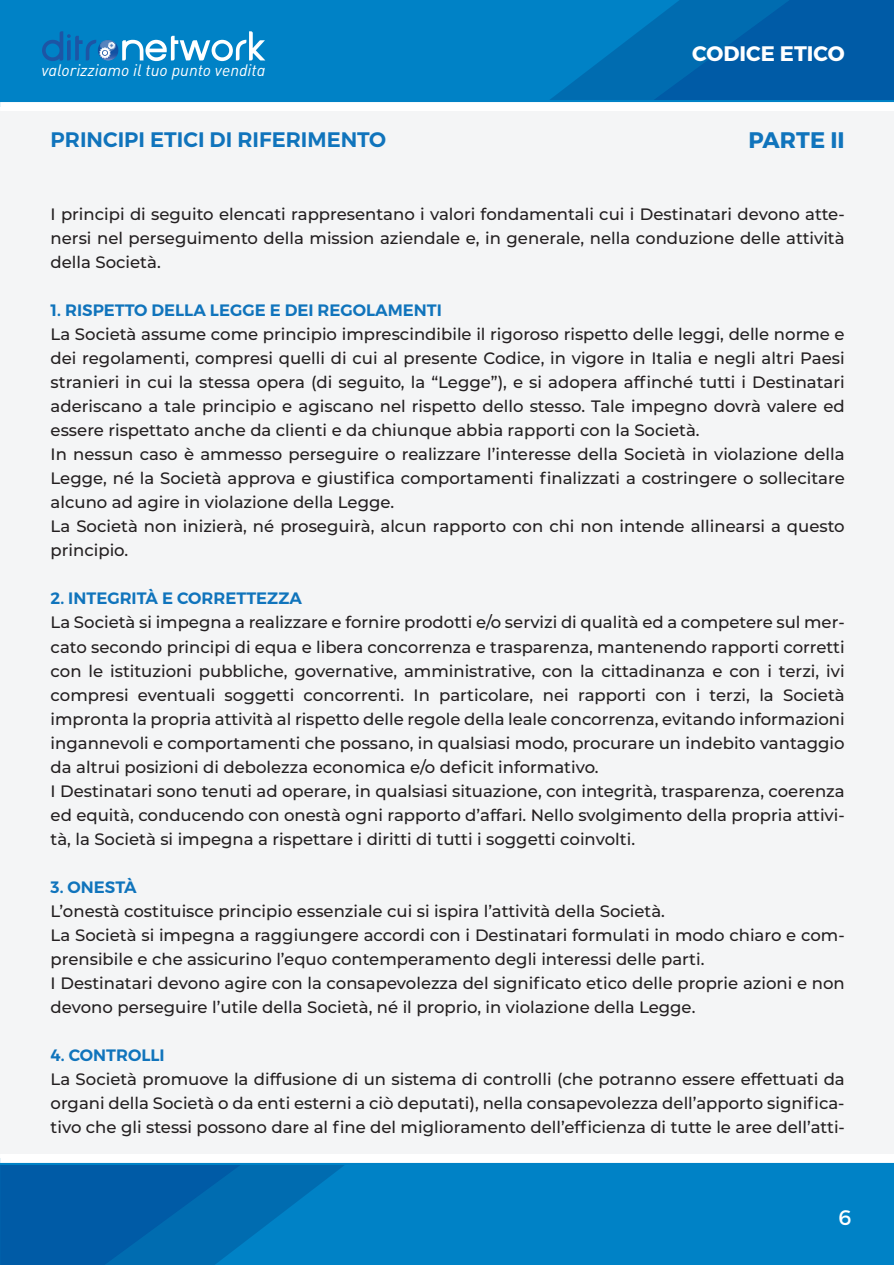
<style>
.page{position:relative;width:894px;height:1265px;background:#fff}
.page>*{position:absolute;margin:0;border:0;box-sizing:border-box;transform-origin:0 0}
.t1{font:700 22.5px "Montserrat";color:#1074bc}
.t2{font:600 21px "Montserrat";color:#1074bc}
.t3{font:700 21px "Montserrat";color:#fff}
.t4{font:21px "Montserrat";color:#fff}
.t5{font:500 16.5px/24px "Montserrat";color:#231f20}
.t6{font:600 16.5px "Montserrat";color:#1074bc}
.t7{font:16.35px "DIN Regular Italic Alt";color:#fff}
</style>
<div class="page">
<div style="left:0;top:0;width:894px;height:1264px;background:#f4f5f6"></div>
<div style="left:0;top:1158px;width:894px;height:106px;background:#0082c6"></div>
<svg style="left:0;top:1165px;width:344px;height:99px"></svg>
<div style="left:0;top:1153px;width:894px;height:9px;background:#fff"></div>
<div style="left:0;top:0;width:894px;height:106px;background:#0082c6"></div>
<svg style="left:550px;top:0;width:344px;height:100px"></svg>
<div style="left:0;top:102px;width:894px;height:9px;background:#fff"></div>
<svg style="left:42px;top:31px;width:223px;height:31px"></svg>
<p class="t7" style="left:41px;top:64px;width:226px">valorizziamo il tuo punto vendita</p>
<p class="t2" style="left:51px;top:128px;width:337px">PRINCIPI ETICI DI RIFERIMENTO</p>
<p class="t3" style="left:692px;top:46px;width:154px">CODICE ETICO</p>
<h1 class="t1" style="left:748px;top:132px;width:98px">PARTE II</h1>
<p class="t5" style="left:51px;top:202px;width:795px;text-align:justify">I principi di seguito elencati rappresentano i valori fondamentali cui i Destinatari devono atte&shy;nersi nel perseguimento della mission aziendale e, in generale, nella conduzione delle attività della Società.</p>
<p class="t6" style="left:51px;top:301px;width:393px">1. RISPETTO DELLA LEGGE E DEI REGOLAMENTI</p>
<p class="t5" style="left:51px;top:322px;width:796px">La Società assume come principio imprescindibile il rigoroso rispetto delle leggi, delle norme e dei regolamenti, compresi quelli di cui al presente Codice, in vigore in Italia e negli altri Paesi stranieri in cui la stessa opera (di seguito, la “Legge”), e si adopera affinché tutti i Destinatari aderiscano a tale principio e agiscano nel rispetto dello stesso. Tale impegno dovrà valere ed essere rispettato anche da clienti e da chiunque abbia rapporti con la Società.<br>In nessun caso è ammesso perseguire o realizzare l’interesse della Società in violazione della Legge, né la Società approva e giustifica comportamenti finalizzati a costringere o sollecitare alcuno ad agire in violazione della Legge.<br>La Società non inizierà, né proseguirà, alcun rapporto con chi non intende allinearsi a questo principio.</p>
<p class="t6" style="left:51px;top:589px;width:253px">2. INTEGRITÀ E CORRETTEZZA</p>
<p class="t5" style="left:51px;top:610px;width:796px">La Società si impegna a realizzare e fornire prodotti e/o servizi di qualità ed a competere sul mer&shy;cato secondo principi di equa e libera concorrenza e trasparenza, mantenendo rapporti corretti con le istituzioni pubbliche, governative, amministrative, con la cittadinanza e con i terzi, ivi compresi eventuali soggetti concorrenti. In particolare, nei rapporti con i terzi, la Società impronta la propria attività al rispetto delle regole della leale concorrenza, evitando informazioni ingannevoli e comportamenti che possano, in qualsiasi modo, procurare un indebito vantaggio da altrui posizioni di debolezza economica e/o deficit informativo.<br>I Destinatari sono tenuti ad operare, in qualsiasi situazione, con integrità, trasparenza, coerenza ed equità, conducendo con onestà ogni rapporto d’affari. Nello svolgimento della propria attivi&shy;tà, la Società si impegna a rispettare i diritti di tutti i soggetti coinvolti.</p>
<p class="t6" style="left:51px;top:877px;width:88px">3. ONESTÀ</p>
<p class="t5" style="left:51px;top:898px;width:796px">L’onestà costituisce principio essenziale cui si ispira l’attività della Società.<br>La Società si impegna a raggiungere accordi con i Destinatari formulati in modo chiaro e com&shy;prensibile e che assicurino l’equo contemperamento degli interessi delle parti.<br>I Destinatari devono agire con la consapevolezza del significato etico delle proprie azioni e non devono perseguire l’utile della Società, né il proprio, in violazione della Legge.</p>
<p class="t6" style="left:51px;top:1045px;width:116px">4. CONTROLLI</p>
<p class="t5" style="left:51px;top:1067px;width:796px;text-align:justify">La Società promuove la diffusione di un sistema di controlli (che potranno essere effettuati da organi della Società o da enti esterni a ciò deputati), nella consapevolezza dell’apporto significa&shy;tivo che gli stessi possono dare al fine del miglioramento dell’efficienza di tutte le aree dell’atti-</p>
<p class="t4" style="left:838px;top:1205px;width:14px">6</p>
</div>
